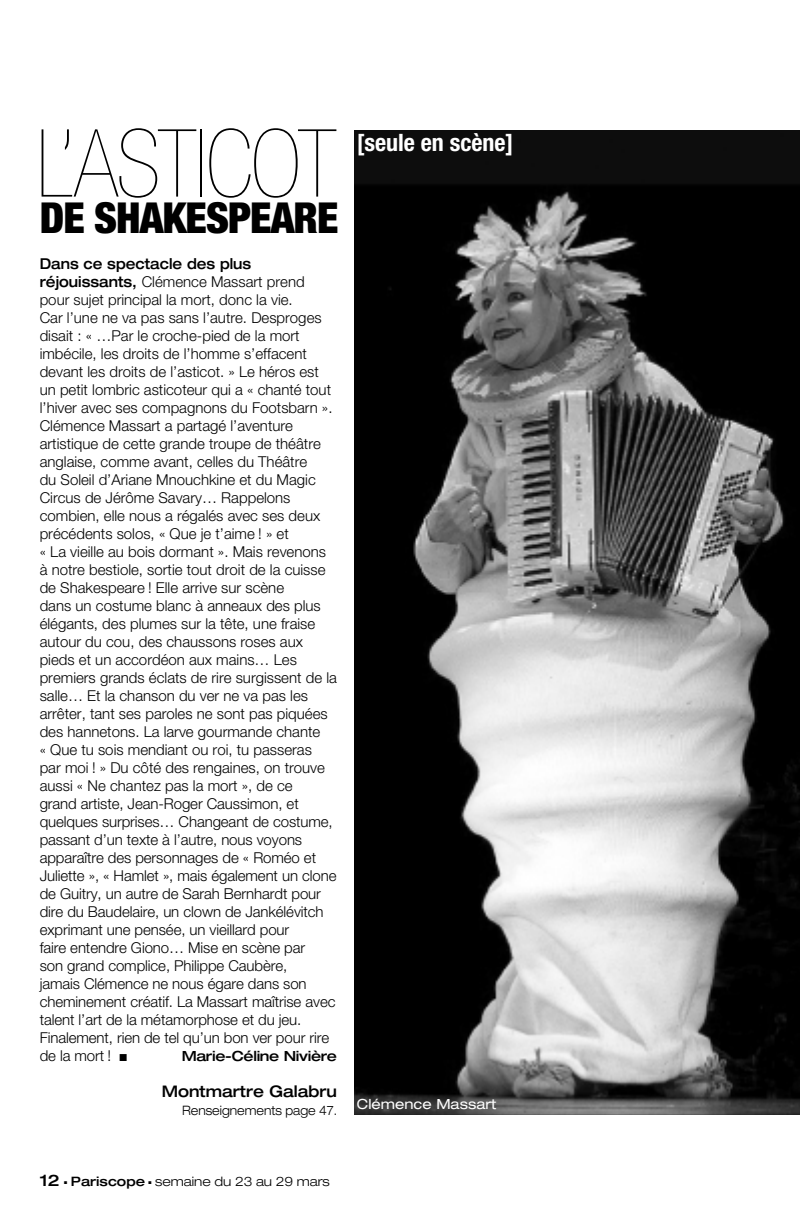
<style>
.page{position:relative;width:800px;height:1219px;background:#fff}
.page>*{position:absolute;margin:0;border:0;box-sizing:border-box;transform-origin:0 0}
.t1{font:900 condensed 94.2px "Helvetica Neue";letter-spacing:-.025em;color:#000}
.t2{font:900 condensed 42.8px "Helvetica Neue";letter-spacing:-.02em;color:#000}
.t3{font:700 condensed 24px "Helvetica Neue";color:#fff}
.t4{font:500 expanded 16px "Helvetica Neue";color:#000;scale:.95 1}
.t5{font:500 expanded 16px "Helvetica Neue";color:#000}
.t6{font:300 15px/18px "Helvetica Neue";color:#000}
.t7{font:500 expanded 14px "Helvetica Neue";letter-spacing:-.02em;color:#000}
.t8{font:expanded 14px "Helvetica Neue";color:#fff}
.t9{font:300 expanded 13px "Helvetica Neue";color:#000}
.t10{font:300 expanded 13px "Helvetica Neue";color:#000;scale:.9 1}
.s1{font-weight:500;font-stretch:expanded}
.s2{font-weight:500}
</style>
<div class="page">
<img style="left:354px;top:130px;width:445px;height:985px">
<h1 class="t1" style="left:36px;top:129px;width:302px">L’ASTICOT</h1>
<h2 class="t2" style="left:40px;top:202px;width:300px">DE SHAKESPEARE</h2>
<p class="t6" style="left:40px;top:256px;width:298px"><span class="s1">Dans ce spectacle des plus réjouissants,</span> Clémence Massart prend pour sujet principal la mort, donc la vie.<br>Car l’une ne va pas sans l’autre. Desproges disait : « …Par le croche-pied de la mort imbécile, les droits de l’homme s’effacent devant les droits de l’asticot. » Le héros est un petit lombric asticoteur qui a « chanté tout l’hiver avec ses compagnons du Footsbarn ».<br>Clémence Massart a partagé l’aventure artistique de cette grande troupe de théâtre anglaise, comme avant, celles du Théâtre<br>du Soleil d’Ariane Mnouchkine et du Magic Circus de Jérôme Savary… Rappelons combien, elle nous a régalés avec ses deux précédents solos, « Que je t’aime ! » et<br>« La vieille au bois dormant ». Mais revenons à notre bestiole, sortie tout droit de la cuisse de Shakespeare ! Elle arrive sur scène<br>dans un costume blanc à anneaux des plus élégants, des plumes sur la tête, une fraise autour du cou, des chaussons roses aux pieds et un accordéon aux mains… Les premiers grands éclats de rire surgissent de la salle… Et la chanson du ver ne va pas les arrêter, tant ses paroles ne sont pas piquées des hannetons. La larve gourmande chante<br>« Que tu sois mendiant ou roi, tu passeras<br>par moi ! » Du côté des rengaines, on trouve aussi « Ne chantez pas la mort », de ce<br>grand artiste, Jean-Roger Caussimon, et quelques surprises… Changeant de costume, passant d’un texte à l’autre, nous voyons apparaître des personnages de « Roméo et Juliette », « Hamlet », mais également un clone de Guitry, un autre de Sarah Bernhardt pour dire du Baudelaire, un clown de Jankélévitch exprimant une pensée, un vieillard pour<br>faire entendre Giono… Mise en scène par<br>son grand complice, Philippe Caubère,<br>jamais Clémence ne nous égare dans son cheminement créatif. La Massart maîtrise avec talent l’art de la métamorphose et du jeu.<br>Finalement, rien de tel qu’un bon ver pour rire de la mort ! ■</p>
<p class="t7" style="left:182px;top:1051px;width:157px">Marie-Céline Nivière</p>
<p class="t4" style="left:162px;top:1085px;width:186px">Montmartre Galabru</p>
<p class="t10" style="left:182px;top:1105px;width:173px">Renseignements page 47.</p>
<h3 class="t3" style="left:357px;top:134px;width:158px">[seule en scène]</h3>
<p class="t8" style="left:357px;top:1099px;width:141px">Clémence Massart</p>
<p class="t5" style="left:40px;top:1174px;width:21px">12</p>
<p class="t9" style="left:64px;top:1176px;width:267px">■ <span class="s2">Pariscope</span> ■ semaine du 23 au 29 mars</p>
</div>
